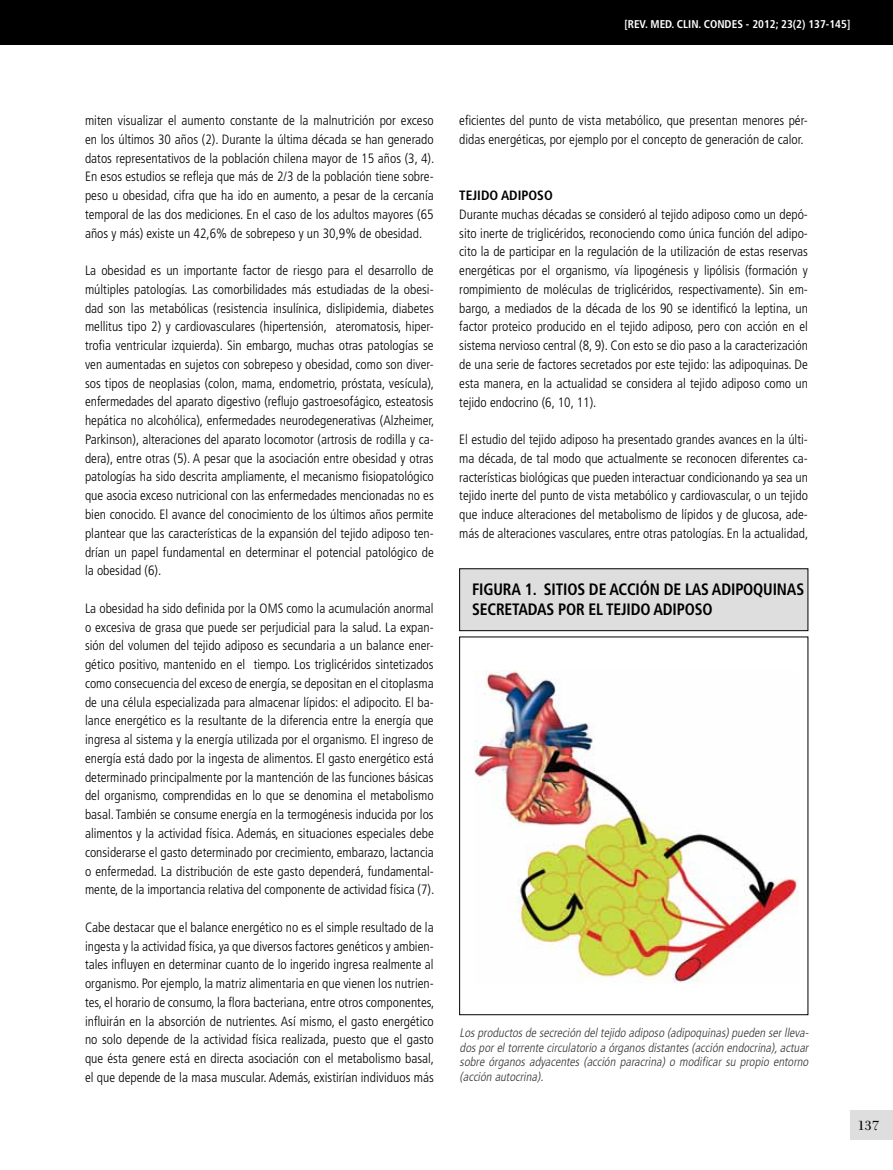
<style>
.page{position:relative;width:893px;height:1170px;background:#fff}
.page>*{position:absolute;margin:0;border:0;box-sizing:border-box;transform-origin:0 0}
.t1{font:19.5px "Filosofia Grand Caps";color:#000;scale:1.1 1}
.t2{font:700 condensed 16.5px "Frutiger";letter-spacing:-.01em;color:#000;scale:.95 1}
.t3{font:300 condensed 13.5px/18.8px "Frutiger";color:#000;text-align:justify}
.t4{font:700 condensed 13.5px "Frutiger";color:#000}
.t5{font:italic 300 condensed 12.45px/15px "Frutiger";color:#363535;text-align:justify}
.t6{font:700 condensed 11.25px "Frutiger";color:#fff}
</style>
<div class="page">
<div style="left:850px;top:1110px;width:43px;height:30px;background:#dfdedf"></div>
<div style="left:0;top:0;width:893px;height:44px;background:#000"></div>
<div style="left:459px;top:568px;width:349px;height:63px;background:#dfdedf;border:1px solid #000"></div>
<img style="left:474px;top:671px;width:325px;height:312px">
<p class="t6" style="left:624px;top:17px;width:227px">[REV. MED. CLIN. CONDES - 2012; 23(2) 137-145]</p>
<p class="t3" style="left:85px;top:111px;width:351px">miten visualizar el aumento constante de la malnutrición por exceso en los últimos 30 años (2). Durante la última década se han generado datos representativos de la población chilena mayor de 15 años (3, 4).<br>En esos estudios se refleja que más de 2/3 de la población tiene sobre&shy;peso u obesidad, cifra que ha ido en aumento, a pesar de la cercanía temporal de las dos mediciones. En el caso de los adultos mayores (65 años y más) existe un 42,6% de sobrepeso y un 30,9% de obesidad.</p>
<p class="t3" style="left:85px;top:261px;width:351px">La obesidad es un importante factor de riesgo para el desarrollo de múltiples patologías. Las comorbilidades más estudiadas de la obesi&shy;dad son las metabólicas (resistencia insulínica, dislipidemia, diabetes mellitus tipo 2) y cardiovasculares (hipertensión, ateromatosis, hiper&shy;trofia ventricular izquierda). Sin embargo, muchas otras patologías se ven aumentadas en sujetos con sobrepeso y obesidad, como son diver&shy;sos tipos de neoplasias (colon, mama, endometrio, próstata, vesícula), enfermedades del aparato digestivo (reflujo gastroesofágico, esteatosis hepática no alcohólica), enfermedades neurodegenerativas (Alzheimer, Parkinson), alteraciones del aparato locomotor (artrosis de rodilla y ca&shy;dera), entre otras (5). A pesar que la asociación entre obesidad y otras patologías ha sido descrita ampliamente, el mecanismo fisiopatológico que asocia exceso nutricional con las enfermedades mencionadas no es bien conocido. El avance del conocimiento de los últimos años permite plantear que las características de la expansión del tejido adiposo ten&shy;drían un papel fundamental en determinar el potencial patológico de la obesidad (6).</p>
<p class="t3" style="left:85px;top:599px;width:351px">La obesidad ha sido definida por la OMS como la acumulación anormal o excesiva de grasa que puede ser perjudicial para la salud. La expan&shy;sión del volumen del tejido adiposo es secundaria a un balance ener&shy;gético positivo, mantenido en el tiempo. Los triglicéridos sintetizados como consecuencia del exceso de energía, se depositan en el citoplasma de una célula especializada para almacenar lípidos: el adipocito. El ba&shy;lance energético es la resultante de la diferencia entre la energía que ingresa al sistema y la energía utilizada por el organismo. El ingreso de energía está dado por la ingesta de alimentos. El gasto energético está determinado principalmente por la mantención de las funciones básicas del organismo, comprendidas en lo que se denomina el metabolismo basal. También se consume energía en la termogénesis inducida por los alimentos y la actividad física. Además, en situaciones especiales debe considerarse el gasto determinado por crecimiento, embarazo, lactancia o enfermedad. La distribución de este gasto dependerá, fundamental&shy;mente, de la importancia relativa del componente de actividad física (7).</p>
<p class="t3" style="left:85px;top:917px;width:351px">Cabe destacar que el balance energético no es el simple resultado de la ingesta y la actividad física, ya que diversos factores genéticos y ambien&shy;tales influyen en determinar cuanto de lo ingerido ingresa realmente al organismo. Por ejemplo, la matriz alimentaria en que vienen los nutrien&shy;tes, el horario de consumo, la flora bacteriana, entre otros componentes, influirán en la absorción de nutrientes. Así mismo, el gasto energético no solo depende de la actividad física realizada, puesto que el gasto que ésta genere está en directa asociación con el metabolismo basal, el que depende de la masa muscular. Además, existirían individuos más</p>
<p class="t3" style="left:459px;top:111px;width:350px">eficientes del punto de vista metabólico, que presentan menores pér&shy;didas energéticas, por ejemplo por el concepto de generación de calor.</p>
<p class="t4" style="left:459px;top:187px;width:95px">TEJIDO ADIPOSO</p>
<p class="t3" style="left:459px;top:205px;width:350px">Durante muchas décadas se consideró al tejido adiposo como un depó&shy;sito inerte de triglicéridos, reconociendo como única función del adipo&shy;cito la de participar en la regulación de la utilización de estas reservas energéticas por el organismo, vía lipogénesis y lipólisis (formación y rompimiento de moléculas de triglicéridos, respectivamente). Sin em&shy;bargo, a mediados de la década de los 90 se identificó la leptina, un factor proteico producido en el tejido adiposo, pero con acción en el sistema nervioso central (8, 9). Con esto se dio paso a la caracterización de una serie de factores secretados por este tejido: las adipoquinas. De esta manera, en la actualidad se considera al tejido adiposo como un tejido endocrino (6, 10, 11).</p>
<p class="t3" style="left:459px;top:430px;width:351px">El estudio del tejido adiposo ha presentado grandes avances en la últi&shy;ma década, de tal modo que actualmente se reconocen diferentes ca&shy;racterísticas biológicas que pueden interactuar condicionando ya sea un tejido inerte del punto de vista metabólico y cardiovascular, o un tejido que induce alteraciones del metabolismo de lípidos y de glucosa, ade&shy;más de alteraciones vasculares, entre otras patologías. En la actualidad,</p>
<p class="t2" style="left:472px;top:579px;width:92px">FIGURA 1. SITIOS</p>
<p class="t2" style="left:589px;top:579px;width:31px">DE ACCI</p>
<p class="t2" style="left:640px;top:579px;width:86px">ÓNDE LAS ADIPO</p>
<p class="t2" style="left:753px;top:579px;width:20px">QUINAS</p>
<p class="t2" style="left:472px;top:599px;width:10px">SECRETADAS</p>
<p class="t2" style="left:558px;top:599px;width:10px">POR</p>
<p class="t2" style="left:588px;top:599px;width:28px">EL TEJIDO</p>
<p class="t2" style="left:653px;top:599px;width:10px">ADIPOSO</p>
<p class="t5" style="left:460px;top:1024px;width:353px">Losproductosde secreción deltejido adiposo (adipoquinas)pueden serlleva&shy;dosporeltorrente circulatorio a órganosdistantes(acción endocrina),actuar sobre órganos adyacentes (acción paracrina) o modificar su propio entorno (acción autocrina).</p>
<h1 class="t1" style="left:857px;top:1113px;width:22px">137</h1>
</div>
